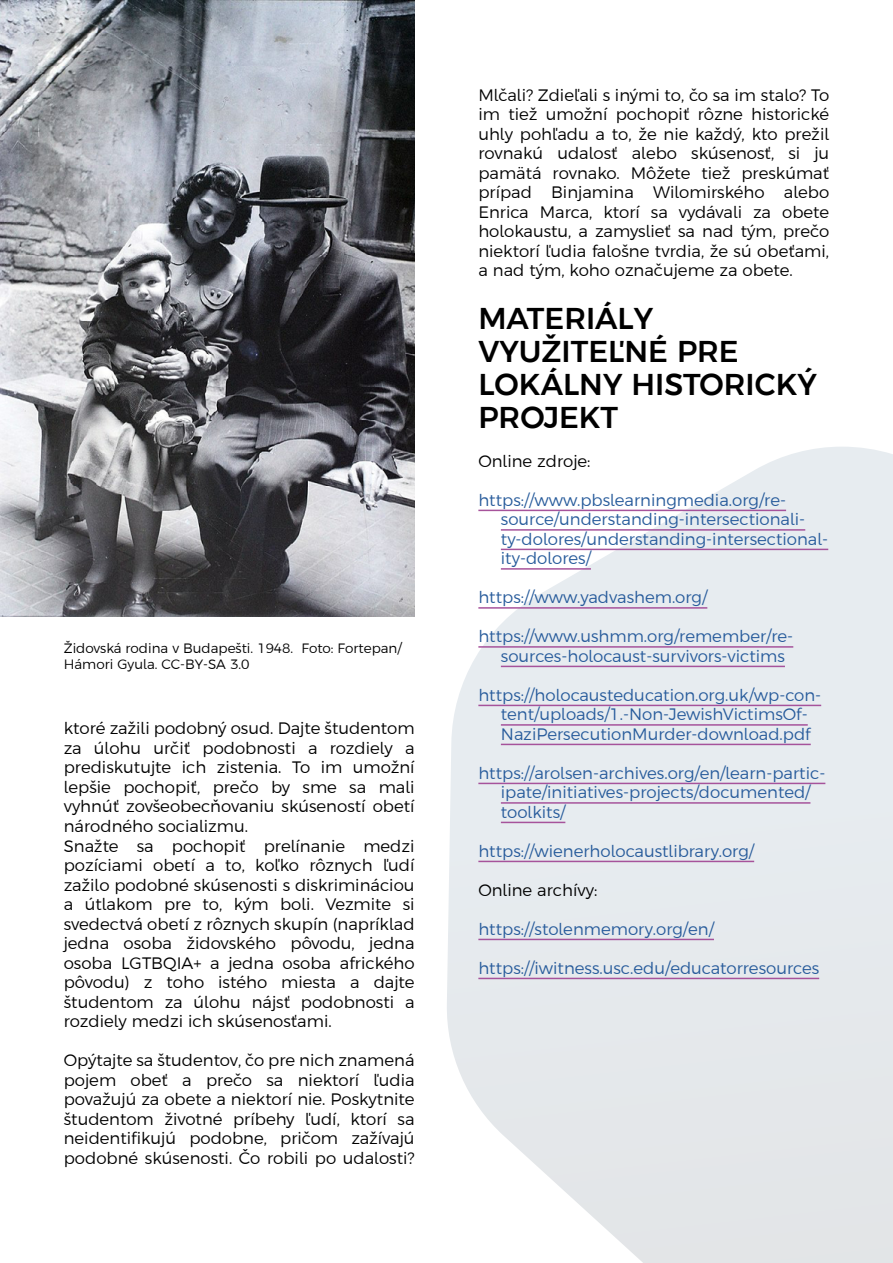
<style>
.page{position:relative;width:893px;height:1263px;background:#fff}
.page>*{position:absolute;margin:0;border:0;box-sizing:border-box;transform-origin:0 0}
.t1{font:500 30px/33px "Argentum Sans";color:#000}
.t2{font:300 16.5px/19.5px "Argentum Sans";color:#000;text-align:justify}
.t3{font:300 16.5px/19.5px "Argentum Sans";color:#275b9b}
.t4{font:300 13.5px/16.5px "Argentum Sans";color:#000}
</style>
<div class="page">
<svg style="left:447px;top:447px;width:446px;height:816px;background:#e9ecef"></svg>
<img style="left:0;top:0;width:415px;height:617px">
<hr style="left:478px;top:510px;width:308px;height:1px;background:#a6539b">
<hr style="left:501px;top:529px;width:304px;height:2px;background:#a6539b">
<hr style="left:501px;top:549px;width:327px;height:1px;background:#a6539b">
<hr style="left:501px;top:568px;width:90px;height:2px;background:#a6539b">
<hr style="left:478px;top:607px;width:229px;height:2px;background:#a6539b">
<hr style="left:478px;top:646px;width:315px;height:2px;background:#a6539b">
<hr style="left:501px;top:666px;width:284px;height:1px;background:#a6539b">
<hr style="left:478px;top:705px;width:343px;height:1px;background:#a6539b">
<hr style="left:501px;top:724px;width:307px;height:2px;background:#a6539b">
<hr style="left:501px;top:744px;width:310px;height:1px;background:#a6539b">
<hr style="left:478px;top:783px;width:347px;height:1px;background:#a6539b">
<hr style="left:501px;top:802px;width:309px;height:2px;background:#a6539b">
<hr style="left:501px;top:822px;width:64px;height:1px;background:#a6539b">
<hr style="left:478px;top:861px;width:276px;height:1px;background:#a6539b">
<hr style="left:478px;top:939px;width:236px;height:1px;background:#a6539b">
<hr style="left:478px;top:978px;width:341px;height:1px;background:#a6539b">
<p class="t4" style="left:64px;top:639px;width:339px">Židovská rodina v Budapešti. 1948. Foto: Fortepan/<br>Hámori Gyula. CC-BY-SA 3.0</p>
<p class="t2" style="left:64px;top:718px;width:352px;text-align:left">ktoré zažili podobný osud. Dajte študentom za úlohu určiť podobnosti a rozdiely a prediskutujte ich zistenia. To im umožní lepšie pochopiť, prečo by sme sa mali vyhnúť zovšeobecňovaniu skúseností obetí národného socializmu.<br>Snažte sa pochopiť prelínanie medzi pozíciami obetí a to, koľko rôznych ľudí zažilo podobné skúsenosti s diskrimináciou a útlakom pre to, kým boli. Vezmite si svedectvá obetí z rôznych skupín (napríklad jedna osoba židovského pôvodu, jedna osoba LGTBQIA+ a jedna osoba afrického pôvodu) z toho istého miesta a dajte študentom za úlohu nájsť podobnosti a rozdiely medzi ich skúsenosťami.</p>
<p class="t2" style="left:64px;top:1049px;width:352px">Opýtajte sa študentov, čo pre nich znamená pojem obeť a prečo sa niektorí ľudia považujú za obete a niektorí nie. Poskytnite študentom životné príbehy ľudí, ktorí sa neidentifikujú podobne, pričom zažívajú podobné skúsenosti. Čo robili po udalosti?</p>
<p class="t2" style="left:478px;top:84px;width:352px">Mlčali? Zdieľali s inými to, čo sa im stalo? To im tiež umožní pochopiť rôzne historické uhly pohľadu a to, že nie každý, kto prežil rovnakú udalosť alebo skúsenosť, si ju pamätá rovnako. Môžete tiež preskúmať prípad Binjamina Wilomirského alebo Enrica Marca, ktorí sa vydávali za obete holokaustu, a zamyslieť sa nad tým, prečo niektorí ľudia falošne tvrdia, že sú obeťami, a nad tým, koho označujeme za obete.</p>
<h1 class="t1" style="left:478px;top:299px;width:340px">MATERIÁLY<br>VYUŽITEĽNÉ PRE<br>LOKÁLNY HISTORICKÝ<br>PROJEKT</h1>
<p class="t2" style="left:478px;top:450px;width:114px">Online zdroje:</p>
<p class="t3" style="left:501px;top:489px;width:329px;text-indent:-23px">https://www.pbslearningmedia.org/re&shy;source/understanding-intersectionali&shy;ty-dolores/understanding-intersectional&shy;ity-dolores/</p>
<p class="t3" style="left:478px;top:587px;width:230px">https://www.yadvashem.org/</p>
<p class="t3" style="left:501px;top:626px;width:294px;text-indent:-23px">https://www.ushmm.org/remember/re&shy;sources-holocaust-survivors-victims</p>
<p class="t3" style="left:501px;top:684px;width:322px;text-indent:-23px">https://holocausteducation.org.uk/wp-con&shy;tent/uploads/1.-Non-JewishVictimsOf-<br>NaziPersecutionMurder-download.pdf</p>
<p class="t3" style="left:501px;top:762px;width:326px;text-indent:-23px">https://arolsen-archives.org/en/learn-partic&shy;ipate/initiatives-projects/documented/ toolkits/</p>
<p class="t3" style="left:478px;top:840px;width:277px">https://wienerholocaustlibrary.org/</p>
<p class="t2" style="left:478px;top:879px;width:120px">Online archívy:</p>
<p class="t3" style="left:478px;top:918px;width:237px">https://stolenmemory.org/en/</p>
<p class="t3" style="left:478px;top:957px;width:342px">https://iwitness.usc.edu/educatorresources</p>
</div>
